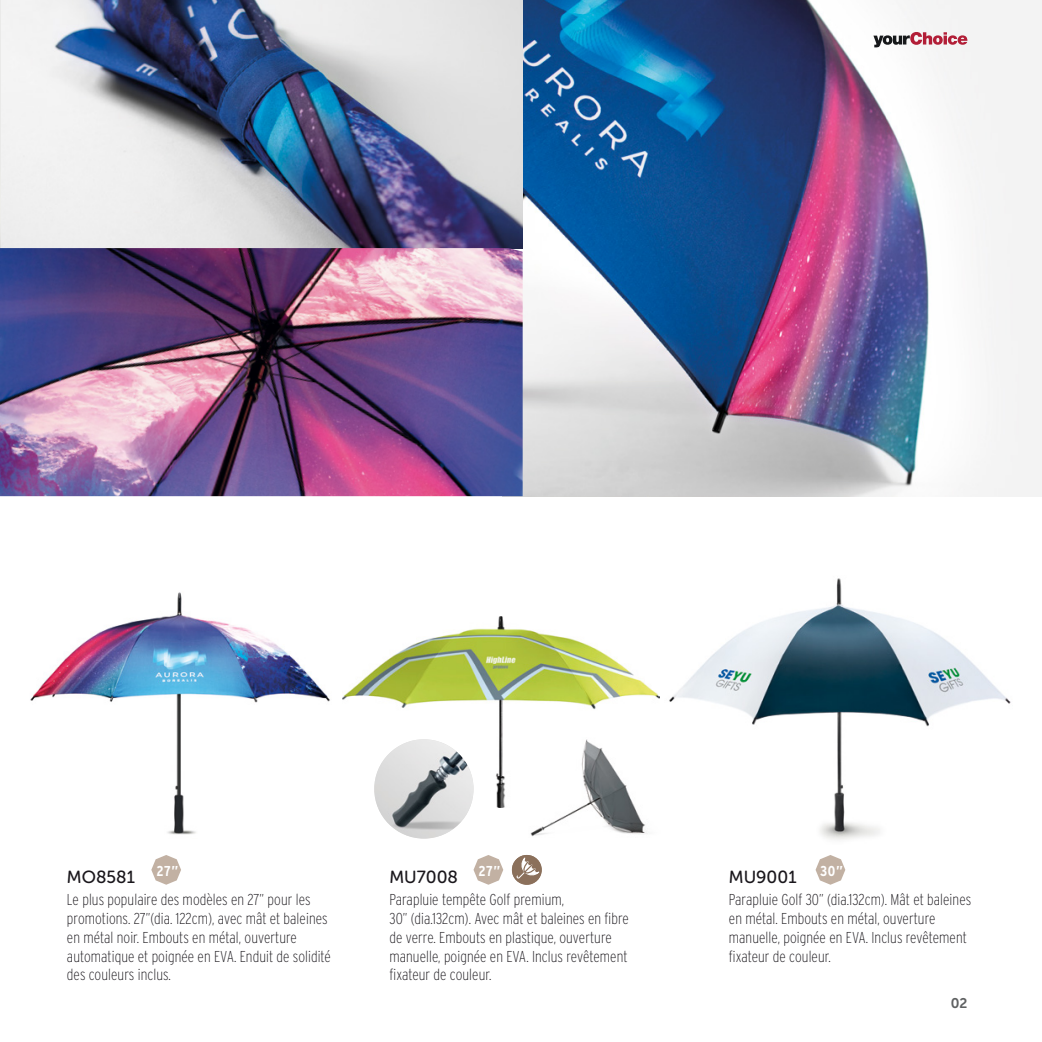
<style>
.page{position:relative;width:1042px;height:1042px;background:#fff}
.page>*{position:absolute;margin:0;border:0;box-sizing:border-box;transform-origin:0 0}
.t1{font:17.5px "Museo Sans Rounded 500";color:#1a171c}
.t2{font:200 15.75px/18.9px "Interstate WGL Condensed";letter-spacing:.005em;color:#1a171c}
.t3{font:700 14.35px "Interstate WGL Condensed";color:#fff}
.t4{font:14px "Museo Sans Rounded 700";color:#5f6162}
</style>
<div class="page">
<img style="left:30px;top:592px;width:300px;height:243px">
<img style="left:342px;top:617px;width:311px;height:190px">
<img style="left:523px;top:0;width:519px;height:496px">
<img style="left:0;top:0;width:523px;height:496px">
<img style="left:374px;top:739px;width:99px;height:99px;border-radius:50px">
<img style="left:653px;top:578px;width:358px;height:262px">
<div style="left:512px;top:855px;width:30px;height:30px;background:#8b705b;border-radius:50%"></div>
<svg style="left:517px;top:857px;width:23px;height:22px"></svg>
<svg style="left:151px;top:855px;width:30px;height:30px"></svg>
<svg style="left:473px;top:855px;width:30px;height:30px"></svg>
<svg style="left:815px;top:855px;width:30px;height:30px"></svg>
<img style="left:528px;top:737px;width:139px;height:100px">
<svg style="left:873px;top:32px;width:94px;height:15px"></svg>
<p class="t1" style="left:67px;top:867px;width:69px">MO8581</p>
<p class="t3" style="left:156px;top:860px;width:23px">27”</p>
<p class="t3" style="left:478px;top:860px;width:23px">27”</p>
<p class="t3" style="left:820px;top:860px;width:25px">30”</p>
<p class="t2" style="left:67px;top:889px;width:265px">Le plus populaire des modèles en 27” pour les promotions. 27”(dia. 122cm), avec mât et baleines en métal noir. Embouts en métal, ouverture automatique et poignée en EVA. Enduit de solidité des couleurs inclus.</p>
<p class="t1" style="left:389px;top:867px;width:70px">MU7008</p>
<p class="t2" style="left:389px;top:889px;width:241px">Parapluie tempête Golf premium,<br>30” (dia.132cm). Avec mât et baleines en fibre de verre. Embouts en plastique, ouverture manuelle, poignée en EVA. Inclus revêtement fixateur de couleur.</p>
<p class="t1" style="left:729px;top:867px;width:69px">MU9001</p>
<p class="t2" style="left:729px;top:889px;width:244px">Parapluie Golf 30” (dia.132cm). Mât et baleines en métal. Embouts en métal, ouverture manuelle, poignée en EVA. Inclus revêtement fixateur de couleur.</p>
<p class="t4" style="left:950px;top:995px;width:18px">02</p>
</div>
